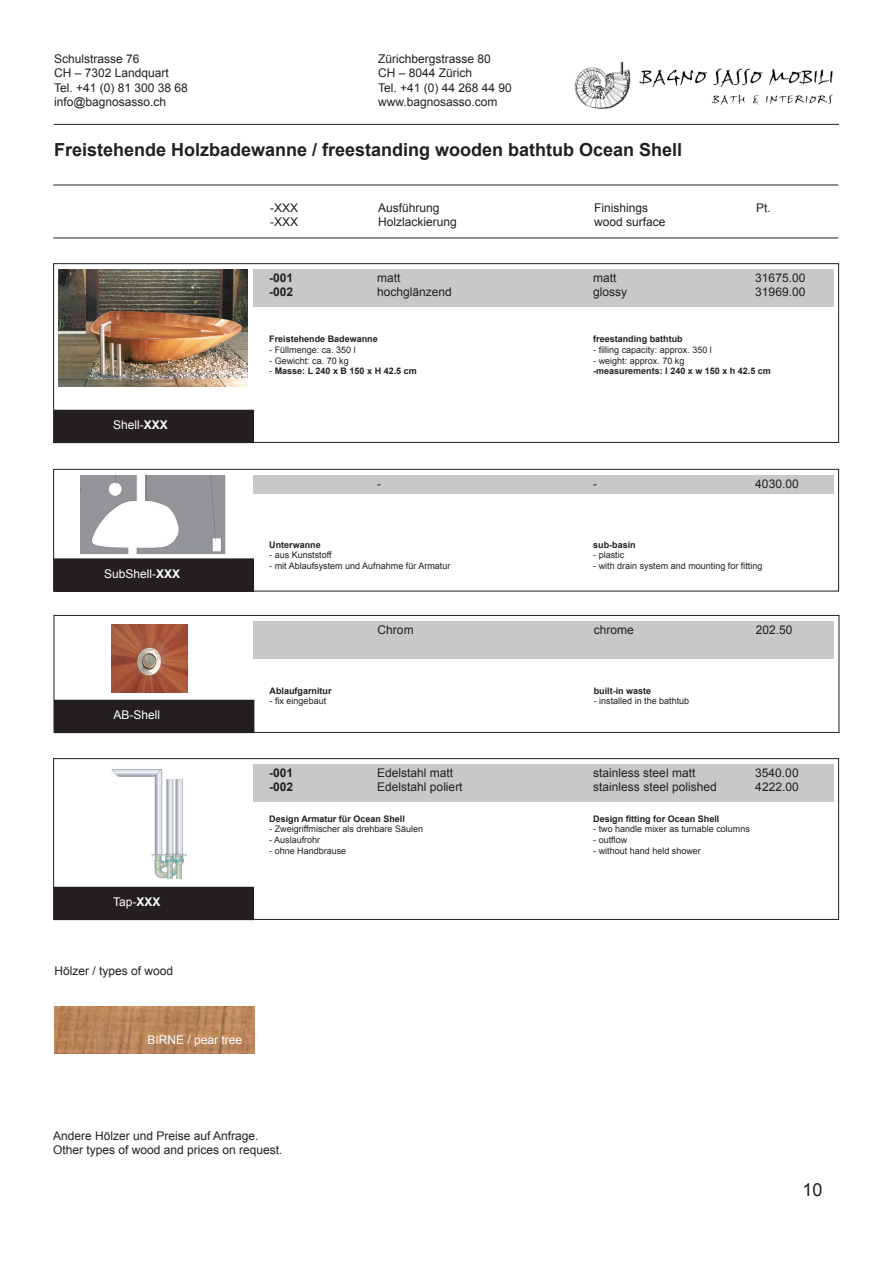
<style>
.page{position:relative;width:893px;height:1263px;background:#fff}
.page>*{position:absolute;margin:0;border:0;box-sizing:border-box;transform-origin:0 0}
.t1{font:700 18px "Arial";color:#231f20}
.t2{font:18px "Arial";color:#231f20}
.t3{font:12px "Arial";color:#231f20}
.t4{font:12px "Arial";color:#fff}
.t5{font:700 12px "Arial";color:#231f20}
.t6{font:9px "Arial";color:#231f20}
.t7{font:700 9px "Arial";color:#231f20}
.s1{font-weight:700}
.s2{font-weight:400}
</style>
<div class="page">
<hr style="left:54px;top:124px;width:785px;height:1px;background:#231f20">
<img style="left:574px;top:62px;width:259px;height:47px">
<div style="left:53px;top:263px;width:786px;height:180px;border:1px solid #231f20"></div>
<div style="left:54px;top:410px;width:200px;height:33px;background:#231f20"></div>
<div style="left:253px;top:269px;width:581px;height:38px;background:#c7c8ca"></div>
<hr style="left:53px;top:185px;width:785px;height:1px;background:#231f20">
<hr style="left:53px;top:238px;width:785px;height:1px;background:#231f20">
<div style="left:53px;top:469px;width:786px;height:122px;border:1px solid #231f20"></div>
<div style="left:54px;top:559px;width:200px;height:32px;background:#231f20"></div>
<div style="left:253px;top:475px;width:581px;height:19px;background:#c7c8ca"></div>
<div style="left:53px;top:758px;width:786px;height:162px;border:1px solid #231f20"></div>
<div style="left:54px;top:887px;width:200px;height:33px;background:#231f20"></div>
<div style="left:253px;top:764px;width:581px;height:38px;background:#c7c8ca"></div>
<img style="left:59px;top:269px;width:188px;height:118px">
<div style="left:54px;top:615px;width:785px;height:118px;border:1px solid #231f20"></div>
<div style="left:55px;top:700px;width:199px;height:33px;background:#231f20"></div>
<div style="left:253px;top:621px;width:581px;height:38px;background:#c7c8ca"></div>
<img style="left:54px;top:1006px;width:200px;height:47px">
<img style="left:80px;top:475px;width:146px;height:80px">
<img style="left:112px;top:625px;width:75px;height:67px">
<img style="left:112px;top:769px;width:74px;height:109px">
<p class="t3" style="left:54px;top:51px;width:87px">Schulstrasse 76</p>
<p class="t3" style="left:378px;top:51px;width:114px">Zürichbergstrasse 80</p>
<p class="t3" style="left:54px;top:65px;width:116px">CH – 7302 Landquart</p>
<p class="t3" style="left:378px;top:65px;width:96px">CH – 8044 Zürich</p>
<p class="t3" style="left:54px;top:79px;width:135px">Tel. +41 (0) 81 300 38 68</p>
<p class="t3" style="left:378px;top:79px;width:135px">Tel. +41 (0) 44 268 44 90</p>
<p class="t3" style="left:54px;top:94px;width:114px">info@bagnosasso.ch</p>
<p class="t3" style="left:378px;top:94px;width:121px">www.bagnosasso.com</p>
<p class="t1" style="left:54px;top:137px;width:630px">Freistehende Holzbadewanne / freestanding wooden bathtub Ocean Shell</p>
<p class="t3" style="left:270px;top:200px;width:30px">-XXX</p>
<p class="t3" style="left:378px;top:200px;width:63px">Ausführung</p>
<p class="t3" style="left:594px;top:200px;width:56px">Finishings</p>
<p class="t3" style="left:756px;top:200px;width:16px">Pt.</p>
<p class="t3" style="left:270px;top:214px;width:30px">-XXX</p>
<p class="t3" style="left:378px;top:214px;width:80px">Holzlackierung</p>
<p class="t3" style="left:594px;top:214px;width:73px">wood surface</p>
<p class="t4" style="left:113px;top:417px;width:56px">Shell-<span class="s1">XXX</span></p>
<p class="t4" style="left:104px;top:566px;width:78px">SubShell-<span class="s1">XXX</span></p>
<p class="t4" style="left:113px;top:707px;width:48px">AB-Shell</p>
<p class="t4" style="left:113px;top:894px;width:49px">Tap-<span class="s1">XXX</span></p>
<p class="t3" style="left:54px;top:963px;width:120px">Hölzer / types of wood</p>
<p class="t4" style="left:147px;top:1032px;width:96px">BIRNE / pear tree</p>
<p class="t5" style="left:269px;top:270px;width:26px">-001</p>
<p class="t3" style="left:377px;top:270px;width:25px">matt</p>
<p class="t3" style="left:593px;top:270px;width:25px">matt</p>
<p class="t3" style="left:755px;top:270px;width:52px">31675.00</p>
<p class="t5" style="left:269px;top:284px;width:26px">-002</p>
<p class="t3" style="left:377px;top:284px;width:76px">hochglänzend</p>
<p class="t3" style="left:593px;top:284px;width:36px">glossy</p>
<p class="t3" style="left:755px;top:284px;width:52px">31969.00</p>
<p class="t7" style="left:269px;top:333px;width:110px">Freistehende Badewanne</p>
<p class="t7" style="left:593px;top:333px;width:91px">freestanding bathtub</p>
<p class="t6" style="left:269px;top:344px;width:88px">- Füllmenge: ca. 350 l</p>
<p class="t6" style="left:593px;top:344px;width:120px">- filling capacity: approx. 350 l</p>
<p class="t6" style="left:269px;top:354px;width:81px">- Gewicht: ca. 70 kg</p>
<p class="t6" style="left:593px;top:354px;width:93px">- weight: approx. 70 kg</p>
<p class="t7" style="left:269px;top:365px;width:149px"><span class="s2">-</span> Masse: L 240 x B 150 x H 42.5 cm</p>
<p class="t7" style="left:593px;top:365px;width:179px">-measurements: l 240 x w 150 x h 42.5 cm</p>
<p class="t3" style="left:377px;top:476px;width:5px">-</p>
<p class="t3" style="left:593px;top:476px;width:5px">-</p>
<p class="t3" style="left:755px;top:476px;width:45px">4030.00</p>
<p class="t7" style="left:269px;top:538px;width:53px">Unterwanne</p>
<p class="t7" style="left:593px;top:538px;width:44px">sub-basin</p>
<p class="t6" style="left:269px;top:549px;width:64px">- aus Kunststoff</p>
<p class="t6" style="left:593px;top:549px;width:33px">- plastic</p>
<p class="t6" style="left:269px;top:560px;width:183px">- mit Ablaufsystem und Aufnahme für Armatur</p>
<p class="t6" style="left:593px;top:560px;width:171px">- with drain system and mounting for fitting</p>
<p class="t3" style="left:378px;top:622px;width:37px">Chrom</p>
<p class="t3" style="left:594px;top:622px;width:42px">chrome</p>
<p class="t3" style="left:756px;top:622px;width:38px">202.50</p>
<p class="t7" style="left:270px;top:684px;width:64px">Ablaufgarnitur</p>
<p class="t7" style="left:594px;top:684px;width:59px">built-in waste</p>
<p class="t6" style="left:270px;top:695px;width:58px">- fix eingebaut</p>
<p class="t6" style="left:594px;top:695px;width:97px">- installed in the bathtub</p>
<p class="t5" style="left:269px;top:765px;width:26px">-001</p>
<p class="t3" style="left:377px;top:765px;width:78px">Edelstahl matt</p>
<p class="t3" style="left:593px;top:765px;width:104px">stainless steel matt</p>
<p class="t3" style="left:755px;top:765px;width:45px">3540.00</p>
<p class="t5" style="left:269px;top:779px;width:26px">-002</p>
<p class="t3" style="left:377px;top:779px;width:87px">Edelstahl poliert</p>
<p class="t3" style="left:593px;top:779px;width:125px">stainless steel polished</p>
<p class="t3" style="left:755px;top:779px;width:45px">4222.00</p>
<p class="t7" style="left:269px;top:812px;width:137px">Design Armatur für Ocean Shell</p>
<p class="t7" style="left:593px;top:812px;width:128px">Design fitting for Ocean Shell</p>
<p class="t6" style="left:269px;top:823px;width:155px">- Zweigriffmischer als drehbare Säulen</p>
<p class="t6" style="left:593px;top:823px;width:158px">- two handle mixer as turnable columns</p>
<p class="t6" style="left:269px;top:834px;width:53px">- Auslaufrohr</p>
<p class="t6" style="left:593px;top:834px;width:36px">- outflow</p>
<p class="t6" style="left:269px;top:845px;width:79px">- ohne Handbrause</p>
<p class="t6" style="left:593px;top:845px;width:109px">- without hand held shower</p>
<p class="t3" style="left:53px;top:1128px;width:207px">Andere Hölzer und Preise auf Anfrage.</p>
<p class="t3" style="left:53px;top:1142px;width:231px">Other types of wood and prices on request.</p>
<p class="t2" style="left:802px;top:1178px;width:22px">10</p>
</div>
